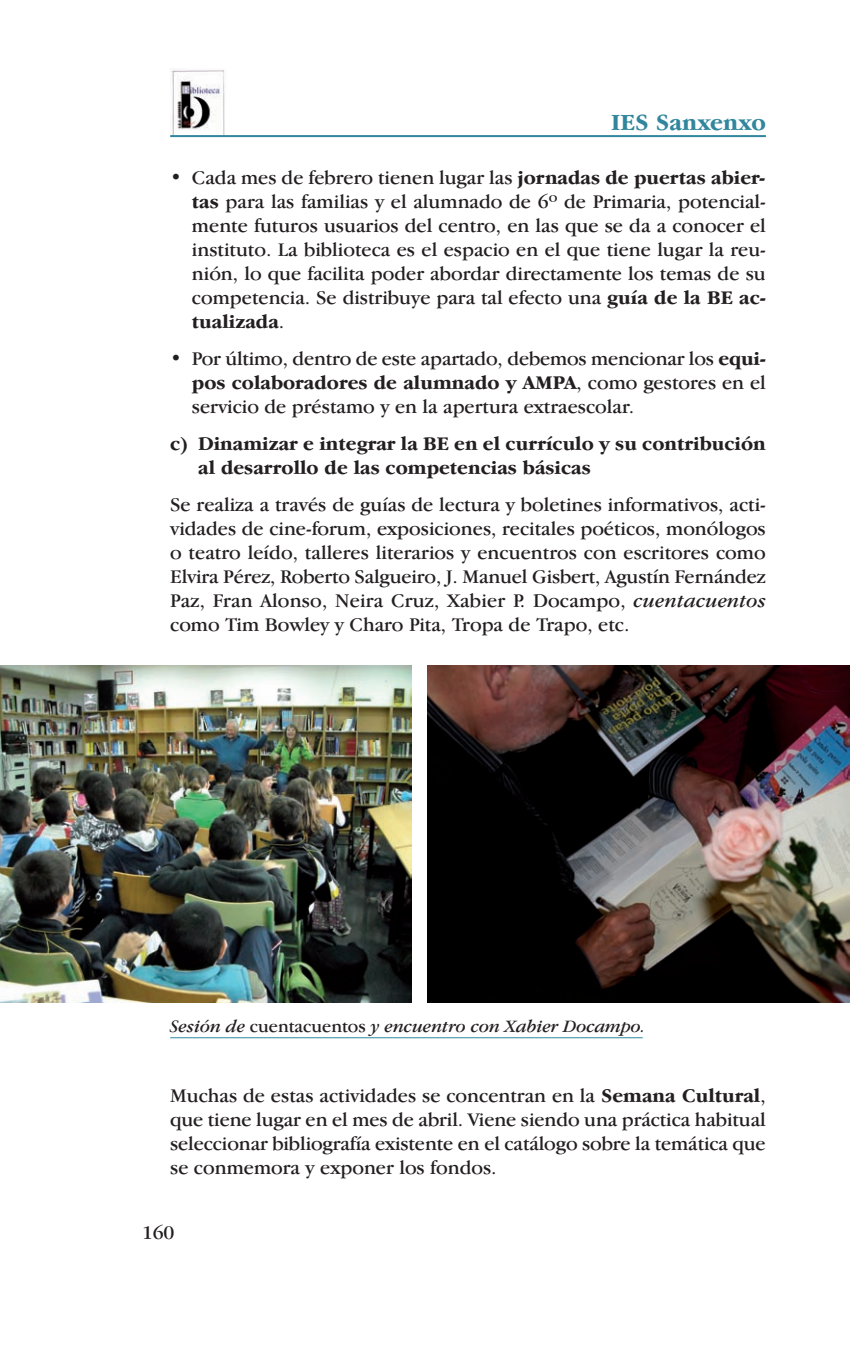
<style>
.page{position:relative;width:851px;height:1361px;background:#fff}
.page>*{position:absolute;margin:0;border:0;box-sizing:border-box;transform-origin:0 0}
.t1{font:700 24px "Garamond IT Cby BT";color:#31869d}
.t2{font:20px/24px "Garamond IT Cby BT";color:#231f20;text-align:justify}
.t3{font:700 20px/24px "Garamond IT Cby BT";color:#231f20}
.t4{font:italic 18px "Garamond IT Cby BT";color:#231f20}
.s1{font-weight:700}
.s2{font-style:italic}
.s3{font-style:normal}
</style>
<div class="page">
<img style="left:170px;top:69px;width:55px;height:66px">
<hr style="left:170px;top:135px;width:595px;height:2px;background:#31869d">
<img style="left:0;top:665px;width:411px;height:337px">
<img style="left:427px;top:665px;width:422px;height:337px">
<hr style="left:170px;top:1037px;width:472px;height:1px;background:#31869d">
<p class="t1" style="left:611px;top:115px;width:156px">IES Sanxenxo</p>
<p class="t2" style="left:192px;top:167px;width:575px;text-indent:-22px"><span class="s1">•</span> Cada mes de febrero tienen lugar las <span class="s1">jornadas de puertas abier&shy;tas</span> para las familias y el alumnado de 6º de Primaria, potencial&shy;mente futuros usuarios del centro, en las que se da a conocer el instituto. La biblioteca es el espacio en el que tiene lugar la reu&shy;nión, lo que facilita poder abordar directamente los temas de su competencia. Se distribuye para tal efecto una <span class="s1">guía de la BE ac&shy;tualizada</span>.</p>
<p class="t2" style="left:192px;top:348px;width:575px;text-indent:-22px"><span class="s1">•</span> Por último, dentro de este apartado, debemos mencionar los <span class="s1">equi&shy;pos colaboradores de alumnado y AMPA</span>, como gestores en el servicio de préstamo y en la apertura extraescolar.</p>
<p class="t3" style="left:198px;top:434px;width:569px;text-indent:-28px">c) Dinamizar e integrar la BE en el currículo y su contribución al desarrollo de las competencias básicas</p>
<p class="t2" style="left:170px;top:494px;width:597px">Se realiza a través de guías de lectura y boletines informativos, acti&shy;vidades de cine-forum, exposiciones, recitales poéticos, monólogos o teatro leído, talleres literarios y encuentros con escritores como Elvira Pérez, Roberto Salgueiro, J. Manuel Gisbert, Agustín Fernández Paz, Fran Alonso, Neira Cruz, Xabier P. Docampo, <span class="s2">cuentacuentos </span>como Tim Bowley y Charo Pita, Tropa de Trapo, etc.</p>
<p class="t4" style="left:170px;top:1019px;width:477px">Sesión de <span class="s3">cuentacuentos</span> y encuentro con Xabier Docampo.</p>
<p class="t2" style="left:170px;top:1085px;width:597px">Muchas de estas actividades se concentran en la <span class="s1">Semana Cultural</span>, que tiene lugar en el mes de abril. Viene siendo una práctica habitual seleccionar bibliografía existente en el catálogo sobre la temática que se conmemora y exponer los fondos.</p>
<p class="t2" style="left:142px;top:1222px;width:34px">160</p>
</div>
